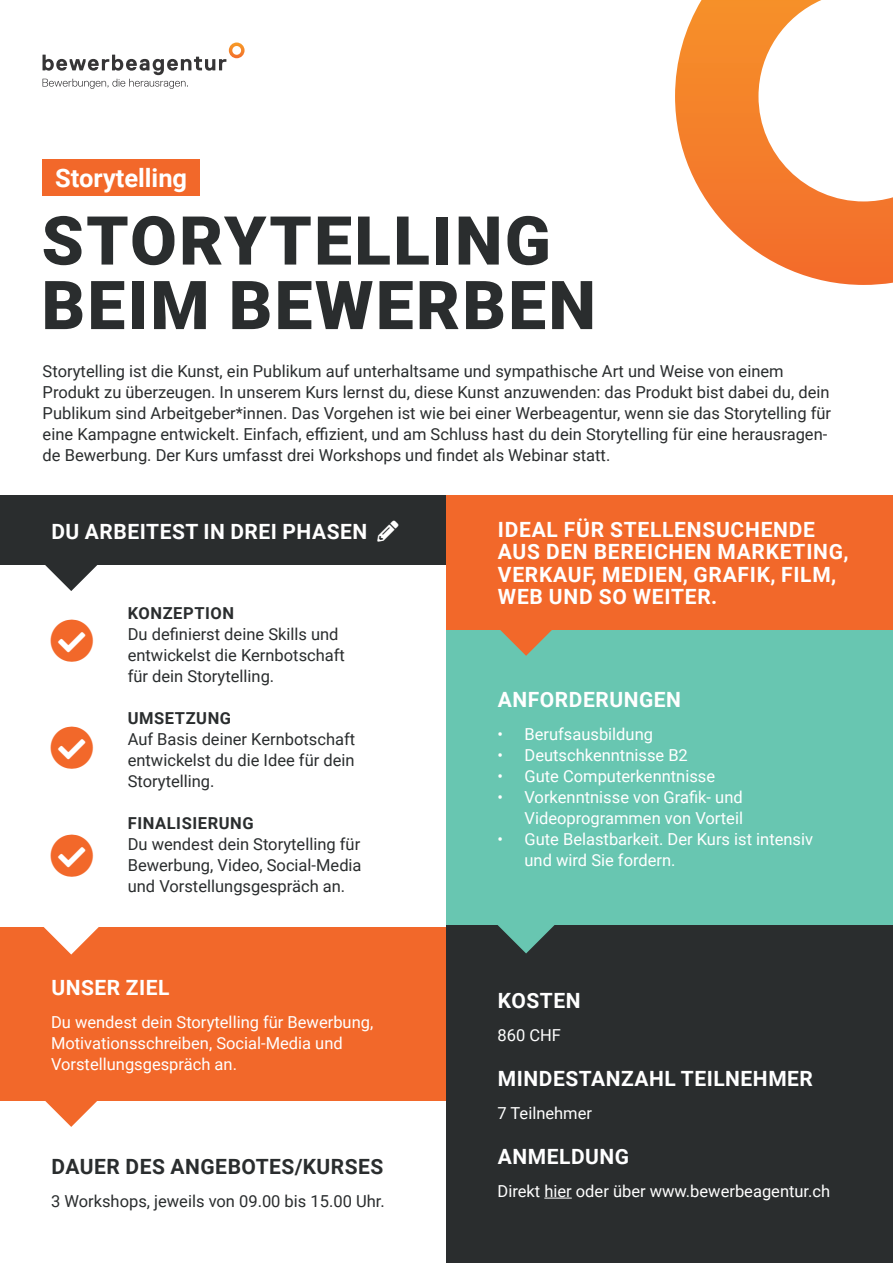
<style>
.page{position:relative;width:893px;height:1263px;background:#fff}
.page>*{position:absolute;margin:0;border:0;box-sizing:border-box;transform-origin:0 0}
.t1{font:900 67.5px/64.5px "Roboto";letter-spacing:.035em;color:#2a2d2e}
.t2{font:700 25.5px "Roboto";color:#fff}
.t3{font:700 21px/22.5px "Roboto";letter-spacing:.025em;color:#fff}
.t4{font:700 21px "Roboto";letter-spacing:.025em;color:#2a2d2e}
.t5{font:16.5px/21px "Roboto";color:#2a2d2e}
.t6{font:16.5px/21px "Roboto";color:#fff}
.t7{font:700 16.5px "Roboto";letter-spacing:.035em;color:#2a2d2e}
</style>
<div class="page">
<div style="left:0;top:495px;width:446px;height:70px;background:#2a2d2e"></div>
<div style="left:446px;top:629px;width:447px;height:298px;background:#68c6b1"></div>
<div style="left:446px;top:495px;width:447px;height:135px;background:#f2682a"></div>
<svg style="left:45px;top:565px;width:53px;height:26px"></svg>
<svg style="left:500px;top:630px;width:52px;height:26px"></svg>
<div style="left:0;top:927px;width:446px;height:237px;background:#f2682a"></div>
<svg style="left:44px;top:927px;width:55px;height:27px"></svg>
<svg style="left:43px;top:43px;width:202px;height:46px"></svg>
<svg style="left:675px;top:0;width:218px;height:285px"></svg>
<div style="left:43px;top:159px;width:157px;height:37px;background:#f2682a"></div>
<div style="left:0;top:1101px;width:446px;height:162px;background:#fff"></div>
<svg style="left:45px;top:1101px;width:52px;height:26px"></svg>
<div style="left:446px;top:926px;width:447px;height:337px;background:#2a2d2e"></div>
<svg style="left:544px;top:1198px;width:28px;height:1px"></svg>
<svg style="left:497px;top:925px;width:58px;height:28px"></svg>
<h2 class="t2" style="left:55px;top:160px;width:133px">Storytelling</h2>
<h1 class="t1" style="left:42px;top:206px;width:556px">STORYTELLING<br>BEIM BEWERBEN</h1>
<p class="t5" style="left:43px;top:360px;width:790px">Storytelling ist die Kunst, ein Publikum auf unterhaltsame und sympathische Art und Weise von einem Produkt zu überzeugen. In unserem Kurs lernst du, diese Kunst anzuwenden: das Produkt bist dabei du, dein Publikum sind Arbeitgeber*innen. Das Vorgehen ist wie bei einer Werbeagentur, wenn sie das Storytelling für eine Kampagne entwickelt. Einfach, effizient, und am Schluss hast du dein Storytelling für eine herausragen&shy;de Bewerbung. Der Kurs umfasst drei Workshops und findet als Webinar statt.</p>
<p class="t3" style="left:51px;top:520px;width:318px">DU ARBEITEST IN DREI PHASEN</p>
<p class="t7" style="left:128px;top:602px;width:108px">KONZEPTION</p>
<p class="t5" style="left:128px;top:623px;width:219px">Du definierst deine Skills und entwickelst die Kernbotschaft für dein Storytelling.</p>
<p class="t7" style="left:128px;top:707px;width:105px">UMSETZUNG</p>
<p class="t5" style="left:128px;top:728px;width:229px;text-align:justify">Auf Basis deiner Kernbotschaft entwickelst du die Idee für dein Storytelling.</p>
<p class="t7" style="left:128px;top:812px;width:127px">FINALISIERUNG</p>
<p class="t5" style="left:128px;top:833px;width:235px;text-align:justify">Du wendest dein Storytelling für Bewerbung, Video, Social-Media und Vorstellungsgespräch an.</p>
<p class="t3" style="left:51px;top:976px;width:120px">UNSER ZIEL</p>
<p class="t6" style="left:51px;top:1011px;width:324px">Du wendest dein Storytelling für Bewerbung,<br>Motivationsschreiben, Social-Media und<br>Vorstellungsgespräch an.</p>
<p class="t4" style="left:51px;top:1151px;width:334px">DAUER DES ANGEBOTES/KURSES</p>
<p class="t5" style="left:51px;top:1189px;width:335px">3 Workshops, jeweils von 09.00 bis 15.00 Uhr.</p>
<p class="t3" style="left:498px;top:517px;width:352px">IDEAL FÜR STELLENSUCHENDE<br>AUS DEN BEREICHEN MARKETING,<br>VERKAUF, MEDIEN, GRAFIK, FILM,<br>WEB UND SO WEITER.</p>
<p class="t3" style="left:498px;top:687px;width:185px">ANFORDERUNGEN</p>
<p class="t6" style="left:497px;top:723px;width:157px">• Berufsausbildung</p>
<p class="t6" style="left:497px;top:744px;width:192px">• Deutschkenntnisse B2</p>
<p class="t6" style="left:497px;top:765px;width:219px">• Gute Computerkenntnisse</p>
<p class="t6" style="left:497px;top:786px;width:247px;text-align:right">• Vorkenntnisse von Grafik- und<br>Videoprogrammen von Vorteil</p>
<p class="t6" style="left:524px;top:828px;width:290px;text-indent:-27px">• Gute Belastbarkeit. Der Kurs ist intensiv und wird Sie fordern.</p>
<p class="t3" style="left:498px;top:988px;width:84px">KOSTEN</p>
<p class="t6" style="left:497px;top:1024px;width:65px">860 CHF</p>
<p class="t3" style="left:498px;top:1066px;width:317px">MINDESTANZAHL TEILNEHMER</p>
<p class="t6" style="left:497px;top:1102px;width:96px">7 Teilnehmer</p>
<p class="t3" style="left:498px;top:1144px;width:133px">ANMELDUNG</p>
<p class="t6" style="left:497px;top:1180px;width:334px">Direkt hier oder über www.bewerbeagentur.ch</p>
</div>
